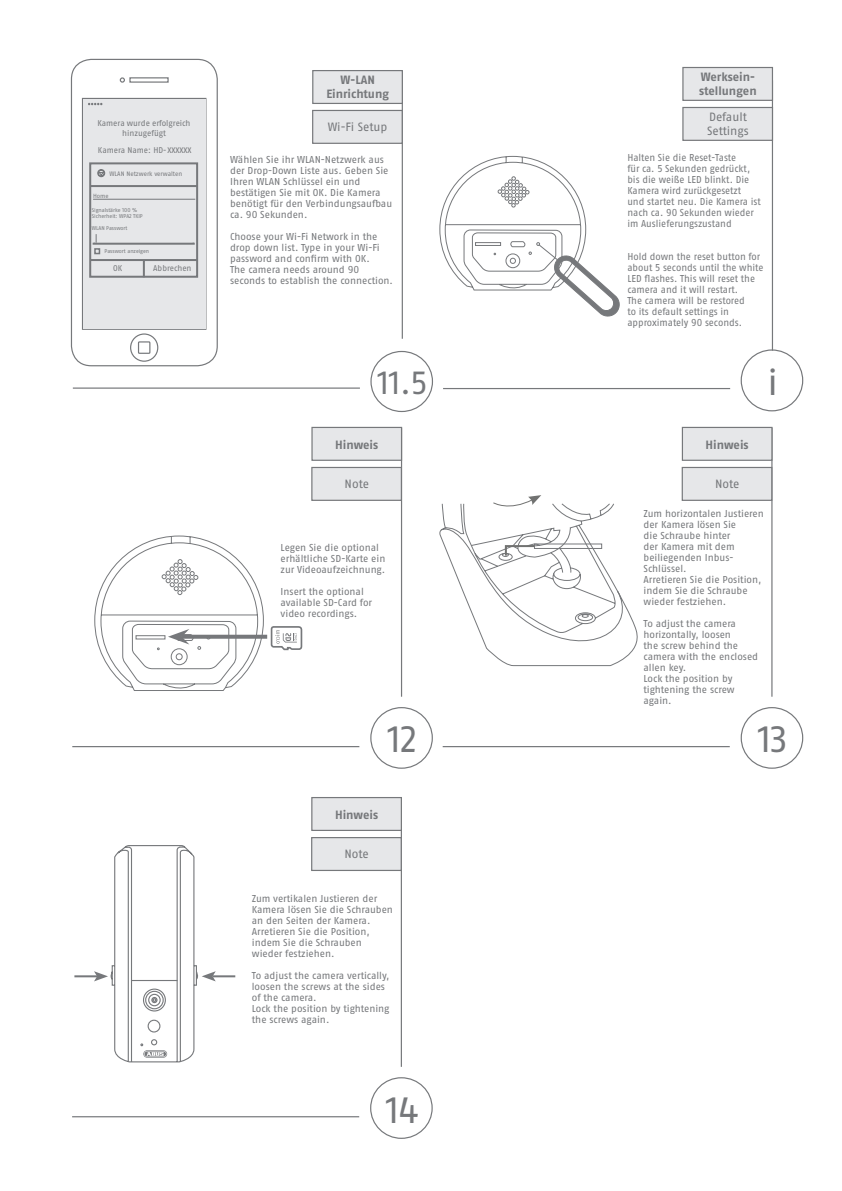
<style>
.page{position:relative;width:842px;height:1191px;background:#fff}
.page>*{position:absolute;margin:0;border:0;box-sizing:border-box;transform-origin:0 0}
.t1{font:36.6px "ABUS Fago Pro";color:#76787b}
.t2{font:32px "ABUS Fago Pro";color:#76787b}
.t3{font:700 12px/14px "ABUS Fago Pro";letter-spacing:-.005em;color:#76787b}
.t4{font:12px/14px "ABUS Fago Pro";letter-spacing:-.005em;color:#76787b}
.t5{font:10px/11px "ABUS Fago Pro";color:#76787b}
.t6{font:10px/11px "ABUS Fago Pro";color:#76787b;scale:.96 1}
.t7{font:8.4px/10px "ABUS Fago Pro";color:#76787b;text-align:center}
.t8{font:6.4px "ABUS Fago Pro";color:#76787b}
.t9{font:6px "ABUS Fago Pro";color:#76787b}
.t10{font:5.6px/6.8px "ABUS Fago Pro";color:#76787b}
.s1{font-size:8px}
</style>
<div class="page">
<hr style="left:772px;top:80px;width:1px;height:271px;background:#76787b">
<hr style="left:443px;top:388px;width:287px;height:1px;background:#76787b">
<div style="left:741px;top:349px;width:62px;height:62px;border:1px solid #76787b;border-radius:50%"></div>
<div style="left:682px;top:67px;width:91px;height:34px;background:#e6e7e9;border:1px solid #76787b"></div>
<div style="left:682px;top:107px;width:91px;height:34px;background:#e6e7e9;border:1px solid #76787b"></div>
<hr style="left:402px;top:72px;width:1px;height:267px;background:#76787b">
<hr style="left:73px;top:387px;width:287px;height:2px;background:#76787b">
<div style="left:370px;top:351px;width:63px;height:61px;border:1px solid #76787b;border-radius:50%"></div>
<div style="left:82px;top:98px;width:124px;height:232px;border:1px solid #76787b"></div>
<div style="left:83px;top:99px;width:122px;height:230px;background:#e6e7e9"></div>
<div style="left:130px;top:333px;width:28px;height:29px;border:1px solid #76787b;border-radius:50%"></div>
<div style="left:138px;top:341px;width:12px;height:13px;border:1px solid #76787b"></div>
<div style="left:71px;top:59px;width:147px;height:307px;border:1px solid #76787b;border-radius:20px"></div>
<svg style="left:120px;top:77px;width:49px;height:6px"></svg>
<svg style="left:88px;top:103px;width:14px;height:2px"></svg>
<div style="left:89px;top:162px;width:109px;height:116px;border:2px solid #76787b"></div>
<hr style="left:90px;top:185px;width:107px;height:2px;background:#76787b">
<hr style="left:90px;top:259px;width:107px;height:2px;background:#76787b">
<svg style="left:143px;top:261px;width:2px;height:16px"></svg>
<div style="left:93px;top:242px;width:102px;height:3px;border:2px solid #76787b"></div>
<hr style="left:93px;top:199px;width:102px;height:1px;background:#76787b">
<svg style="left:94px;top:234px;width:6px;height:20px"></svg>
<svg style="left:97px;top:169px;width:8px;height:8px"></svg>
<div style="left:312px;top:70px;width:91px;height:34px;background:#e6e7e9;border:1px solid #76787b"></div>
<div style="left:312px;top:110px;width:91px;height:34px;background:#e6e7e9;border:1px solid #76787b"></div>
<hr style="left:401px;top:427px;width:1px;height:269px;background:#76787b">
<hr style="left:72px;top:746px;width:287px;height:1px;background:#76787b">
<div style="left:370px;top:707px;width:63px;height:61px;border:1px solid #76787b;border-radius:50%"></div>
<svg style="left:270px;top:626px;width:33px;height:25px"></svg>
<svg style="left:264px;top:634px;width:3px;height:4px"></svg>
<div style="left:311px;top:467px;width:91px;height:34px;background:#e6e7e9;border:1px solid #76787b"></div>
<div style="left:311px;top:427px;width:91px;height:34px;background:#e6e7e9;border:1px solid #76787b"></div>
<hr style="left:771px;top:427px;width:1px;height:269px;background:#76787b">
<hr style="left:443px;top:746px;width:287px;height:1px;background:#76787b">
<div style="left:741px;top:707px;width:62px;height:61px;border:1px solid #76787b;border-radius:50%"></div>
<div style="left:682px;top:467px;width:90px;height:34px;background:#e6e7e9;border:1px solid #76787b"></div>
<div style="left:682px;top:427px;width:90px;height:34px;background:#e6e7e9;border:1px solid #76787b"></div>
<svg style="left:94px;top:535px;width:170px;height:156px"></svg>
<svg style="left:439px;top:495px;width:199px;height:171px"></svg>
<svg style="left:439px;top:155px;width:181px;height:162px"></svg>
<hr style="left:401px;top:797px;width:1px;height:269px;background:#76787b">
<hr style="left:72px;top:1116px;width:287px;height:1px;background:#76787b">
<div style="left:370px;top:1077px;width:63px;height:61px;border:1px solid #76787b;border-radius:50%"></div>
<div style="left:311px;top:837px;width:91px;height:34px;background:#e6e7e9;border:1px solid #76787b"></div>
<div style="left:311px;top:797px;width:91px;height:34px;background:#e6e7e9;border:1px solid #76787b"></div>
<hr style="left:74px;top:975px;width:23px;height:2px;background:#76787b">
<hr style="left:213px;top:975px;width:22px;height:2px;background:#76787b">
<svg style="left:90px;top:845px;width:126px;height:218px"></svg>
<p class="t7" style="left:97px;top:118px;width:95px">Kamera wurde erfolgreich hinzugefügt</p>
<p class="t7" style="left:98px;top:145px;width:95px">Kamera Name: HD-<span class="s1">XXXXXX</span></p>
<p class="t8" style="left:110px;top:170px;width:74px">WLAN Netzwerk verwalten</p>
<p class="t9" style="left:93px;top:192px;width:17px">Home</p>
<p class="t10" style="left:92px;top:206px;width:53px">Signalstärke 100 %<br>Sicherheit: WPA2 TKIP</p>
<p class="t10" style="left:92px;top:225px;width:37px">WLAN Passwort</p>
<p class="t10" style="left:105px;top:248px;width:46px">Passwort anzeigen</p>
<p class="t7" style="left:113px;top:263px;width:11px">OK</p>
<p class="t7" style="left:153px;top:263px;width:40px">Abbrechen</p>
<p class="t3" style="left:326px;top:73px;width:64px;text-align:center">W-LAN<br>Einrichtung</p>
<p class="t4" style="left:328px;top:120px;width:61px">Wi-Fi Setup</p>
<p class="t5" style="left:230px;top:154px;width:164px">Wählen Sie ihr WLAN-Netzwerk aus der Drop-Down Liste aus. Geben Sie<br>Ihren WLAN Schlüssel ein und bestätigen Sie mit OK. Die Kamera benötigt für den Verbindungsaufbau ca. 90 Sekunden.</p>
<p class="t5" style="left:230px;top:231px;width:164px">Choose your Wi-Fi Network in the drop down list. Type in your Wi-Fi password and confirm with OK.<br>The camera needs around 90 seconds to establish the connection.</p>
<h2 class="t2" style="left:377px;top:364px;width:52px">11.5</h2>
<p class="t3" style="left:335px;top:438px;width:45px">Hinweis</p>
<p class="t4" style="left:345px;top:477px;width:26px">Note</p>
<p class="t5" style="left:281px;top:541px;width:106px">Legen Sie die optional erhältliche SD-Karte ein zur Videoaufzeichnung.</p>
<p class="t5" style="left:281px;top:585px;width:93px">Insert the optional available SD-Card for video recordings.</p>
<h1 class="t1" style="left:387px;top:717px;width:32px">12</h1>
<p class="t3" style="left:335px;top:807px;width:45px">Hinweis</p>
<p class="t4" style="left:344px;top:847px;width:26px">Note</p>
<p class="t5" style="left:252px;top:893px;width:143px">Zum vertikalen Justieren der<br>Kamera lösen Sie die Schrauben an den Seiten der Kamera.<br>Arretieren Sie die Position, indem Sie die Schrauben wieder festziehen.</p>
<p class="t5" style="left:252px;top:970px;width:139px">To adjust the camera vertically, loosen the screws at the sides of the camera.<br>Lock the position by tightening the screws again.</p>
<h1 class="t1" style="left:386px;top:1087px;width:34px">14</h1>
<p class="t3" style="left:699px;top:70px;width:59px">Werksein&shy;stellungen</p>
<p class="t4" style="left:707px;top:110px;width:43px">Default<br>Settings</p>
<p class="t6" style="left:627px;top:152px;width:141px">Halten Sie die Reset-Taste<br>für ca. 5 Sekunden gedrückt, bis die weiße LED blinkt. Die<br>Kamera wird zurückgesetzt<br>und startet neu. Die Kamera ist nach ca. 90 Sekunden wieder im Auslieferungszustand</p>
<p class="t6" style="left:627px;top:251px;width:143px">Hold down the reset button for about 5 seconds until the white<br>LED flashes. This will reset the camera and it will restart.<br>The camera will be restored<br>to its default settings in approximately 90 seconds.</p>
<p class="t3" style="left:706px;top:438px;width:45px">Hinweis</p>
<p class="t4" style="left:715px;top:477px;width:26px">Note</p>
<h1 class="t1" style="left:767px;top:360px;width:12px">i</h1>
<p class="t5" style="left:643px;top:507px;width:122px">Zum horizontalen Justieren der Kamera lösen Sie<br>die Schraube hinter<br>der Kamera mit dem beiliegenden Inbus-<br>Schlüssel.<br>Arretieren Sie die Position, indem Sie die Schraube wieder festziehen.</p>
<p class="t5" style="left:643px;top:617px;width:116px">To adjust the camera horizontally, loosen<br>the screw behind the camera with the enclosed allen key.<br>Lock the position by tightening the screw again.</p>
<h1 class="t1" style="left:757px;top:717px;width:32px">13</h1>
</div>
